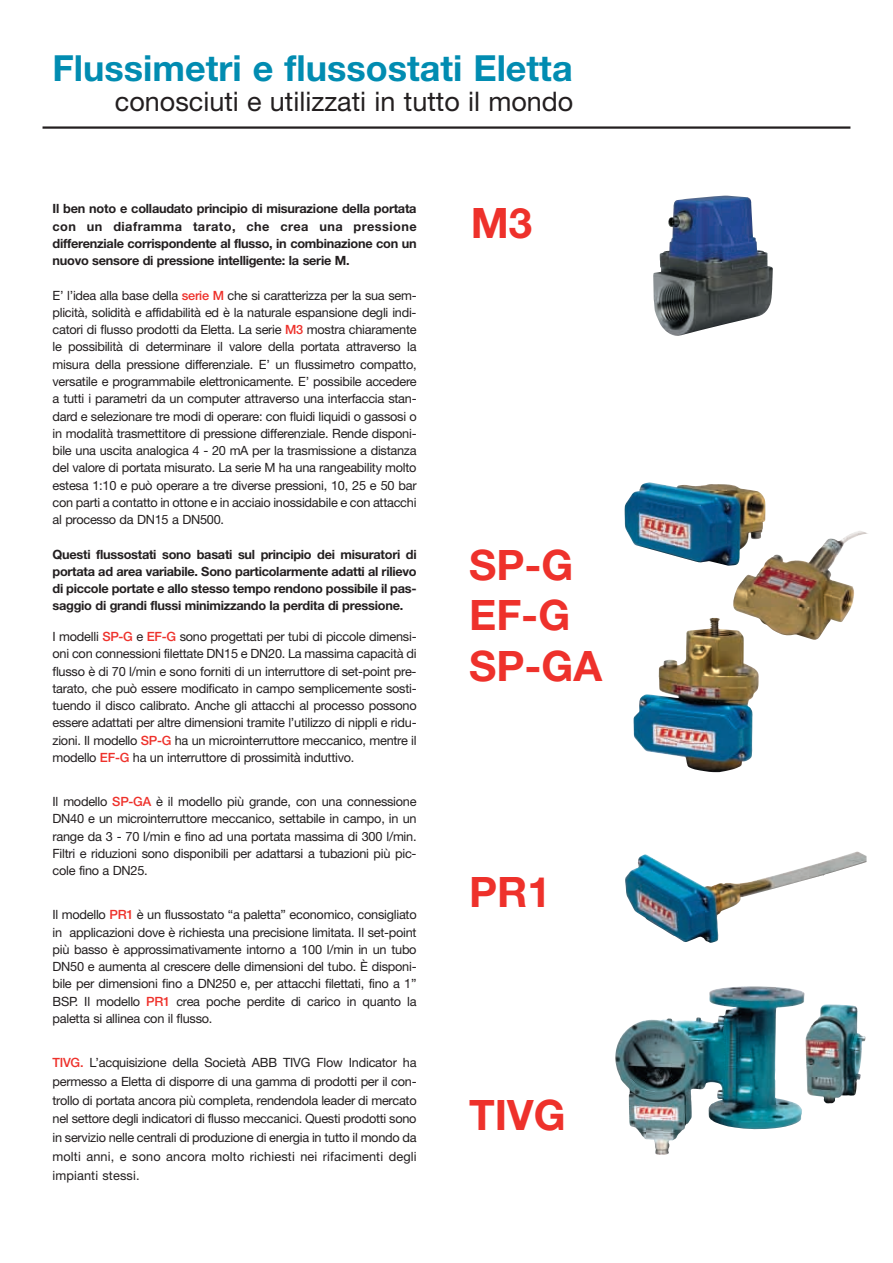
<style>
.page{position:relative;width:893px;height:1263px;background:#fff}
.page>*{position:absolute;margin:0;border:0;box-sizing:border-box;transform-origin:0 0}
.t1{font:700 42px/50.4px "Helvetica Neue";color:#ee312b}
.t2{font:700 36px "Helvetica Neue";color:#018cb1}
.t3{font:27px "Helvetica Neue";color:#231f20}
.t4{font:12.75px/17.2px "Helvetica Neue";letter-spacing:-.02em;color:#231f20;text-align:justify}
.t5{font:700 12.75px/17.2px "Helvetica Neue";letter-spacing:-.02em;color:#231f20;text-align:justify}
.s1{font-weight:500;color:#ee312b}
</style>
<div class="page">
<img style="left:731px;top:531px;width:137px;height:109px">
<img style="left:625px;top:851px;width:241px;height:92px">
<img style="left:633px;top:618px;width:79px;height:154px">
<img style="left:625px;top:482px;width:141px;height:84px">
<hr style="left:43px;top:126px;width:807px;height:3px;background:#231f20">
<img style="left:653px;top:196px;width:120px;height:140px">
<img style="left:805px;top:1004px;width:60px;height:99px">
<img style="left:615px;top:986px;width:132px;height:151px">
<h2 class="t2" style="left:53px;top:46px;width:522px">Flussimetri e flussostati Eletta</h2>
<h3 class="t3" style="left:115px;top:85px;width:460px">conosciuti e utilizzati in tutto il mondo</h3>
<p class="t5" style="left:53px;top:200px;width:366px">Il ben noto e collaudato principio di misurazione della portata con un diaframma tarato, che crea una pressione differenziale corrispondente al flusso, in combinazione con un nuovo sensore di pressione intelligente: la serie M.</p>
<p class="t4" style="left:53px;top:286px;width:366px">E’ l’idea alla base della <span class="s1">serie M</span> che si caratterizza per la sua sem&shy;plicità, solidità e affidabilità ed è la naturale espansione degli indi&shy;catori di flusso prodotti da Eletta. La serie <span class="s1">M3</span> mostra chiaramente le possibilità di determinare il valore della portata attraverso la misura della pressione differenziale. E’ un flussimetro compatto, versatile e programmabile elettronicamente. E’ possibile accedere a tutti i parametri da un computer attraverso una interfaccia stan&shy;dard e selezionare tre modi di operare: con fluidi liquidi o gassosi o in modalità trasmettitore di pressione differenziale. Rende disponi&shy;bile una uscita analogica 4 - 20 mA per la trasmissione a distanza del valore di portata misurato. La serie M ha una rangeability molto estesa 1:10 e può operare a tre diverse pressioni, 10, 25 e 50 bar con parti a contatto in ottone e in acciaio inossidabile e con attacchi al processo da DN15 a DN500.</p>
<p class="t5" style="left:53px;top:545px;width:366px">Questi flussostati sono basati sul principio dei misuratori di portata ad area variabile. Sono particolarmente adatti al rilievo di piccole portate e allo stesso tempo rendono possibile il pas&shy;saggio di grandi flussi minimizzando la perdita di pressione.</p>
<p class="t4" style="left:53px;top:628px;width:366px">I modelli <span class="s1">SP-G</span> e <span class="s1">EF-G</span> sono progettati per tubi di piccole dimensi&shy;oni con connessioni filettate DN15 e DN20. La massima capacità di flusso è di 70 l/min e sono forniti di un interruttore di set-point pre&shy;tarato, che può essere modificato in campo semplicemente sosti&shy;tuendo il disco calibrato. Anche gli attacchi al processo possono essere adattati per altre dimensioni tramite l’utilizzo di nippli e ridu&shy;zioni. Il modello <span class="s1">SP-G</span> ha un microinterruttore meccanico, mentre il modello <span class="s1">EF-G</span> ha un interruttore di prossimità induttivo.</p>
<p class="t4" style="left:53px;top:793px;width:366px">Il modello <span class="s1">SP-GA</span> è il modello più grande, con una connessione DN40 e un microinterruttore meccanico, settabile in campo, in un range da 3 - 70 l/min e fino ad una portata massima di 300 l/min.<br>Filtri e riduzioni sono disponibili per adattarsi a tubazioni più pic&shy;cole fino a DN25.</p>
<p class="t4" style="left:53px;top:906px;width:366px">Il modello <span class="s1">PR1</span> è un flussostato “a paletta” economico, consigliato in applicazioni dove è richiesta una precisione limitata. Il set-point più basso è approssimativamente intorno a 100 l/min in un tubo DN50 e aumenta al crescere delle dimensioni del tubo. È disponi&shy;bile per dimensioni fino a DN250 e, per attacchi filettati, fino a 1” BSP. Il modello <span class="s1">PR1</span> crea poche perdite di carico in quanto la paletta si allinea con il flusso.</p>
<p class="t4" style="left:53px;top:1053px;width:366px;line-height:18.8px"><span class="s1">TIVG.</span> L’acquisizione della Società ABB TIVG Flow Indicator ha permesso a Eletta di disporre di una gamma di prodotti per il con&shy;trollo di portata ancora più completa, rendendola leader di mercato nel settore degli indicatori di flusso meccanici. Questi prodotti sono in servizio nelle centrali di produzione di energia in tutto il mondo da molti anni, e sono ancora molto richiesti nei rifacimenti degli impianti stessi.</p>
<h1 class="t1" style="left:471px;top:196px;width:63px">M3</h1>
<h1 class="t1" style="left:469px;top:539px;width:135px">SP-G<br>EF-G<br>SP-GA</h1>
<h1 class="t1" style="left:469px;top:866px;width:83px">PR1</h1>
<h1 class="t1" style="left:469px;top:1089px;width:98px">TIVG</h1>
</div>
